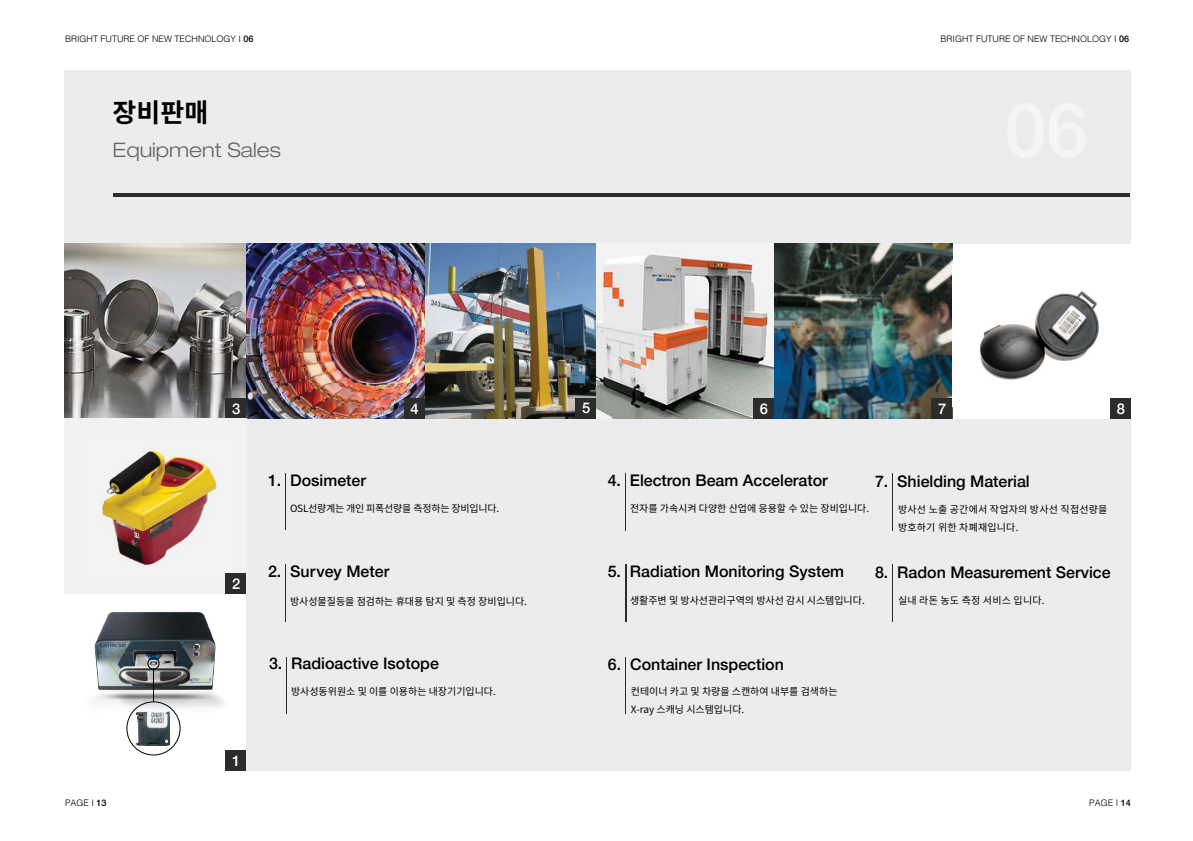
<style>
.page{position:relative;width:1193px;height:841px;background:#fff}
.page>*{position:absolute;margin:0;border:0;box-sizing:border-box;transform-origin:0 0}
.t1{font:700 26px "Noto Sans CJ Kkr";color:#000}
.t2{font:300 expanded 20px "Helvetica Neue LT Std";color:#666667}
.t3{font:500 16px "Helvetica Neue";color:#000}
.t4{font:500 14.8px "Helvetica Neue";color:#fff}
.t5{font:10px/17.9px "Noto Sans CJ Kkr";color:#000}
.t6{font:10px/17.9px "Noto Sans CJ Kkr";letter-spacing:.02em;color:#000}
.t7{font:10px "Noto Sans CJ Kkr";letter-spacing:-.02em;color:#000}
.t8{font:300 9px "Helvetica";color:#000}
.s1{font-family:"Helvetica Neue";font-weight:500}
</style>
<div class="page">
<div style="left:64px;top:70px;width:1067px;height:701px;background:#ececee"></div>
<div style="left:952px;top:244px;width:179px;height:175px;background:#fff"></div>
<hr style="left:285px;top:473px;width:1px;height:57px;background:#2c2c2c">
<hr style="left:285px;top:565px;width:1px;height:57px;background:#2c2c2c">
<hr style="left:286px;top:657px;width:1px;height:57px;background:#2c2c2c">
<hr style="left:625px;top:474px;width:1px;height:57px;background:#2c2c2c">
<hr style="left:625px;top:565px;width:1px;height:57px;background:#2c2c2c">
<hr style="left:625px;top:657px;width:1px;height:57px;background:#2c2c2c">
<hr style="left:892px;top:474px;width:1px;height:57px;background:#2c2c2c">
<hr style="left:892px;top:565px;width:1px;height:57px;background:#2c2c2c">
<img style="left:64px;top:244px;width:532px;height:175px">
<img style="left:596px;top:251px;width:178px;height:168px">
<div style="left:225px;top:398px;width:21px;height:21px;background:#2c2c2c"></div>
<div style="left:404px;top:398px;width:21px;height:21px;background:#2c2c2c"></div>
<div style="left:576px;top:398px;width:20px;height:21px;background:#2c2c2c"></div>
<div style="left:753px;top:398px;width:21px;height:21px;background:#2c2c2c"></div>
<img style="left:774px;top:244px;width:178px;height:175px">
<div style="left:64px;top:470px;width:182px;height:301px;background:#fff"></div>
<div style="left:225px;top:750px;width:21px;height:21px;background:#2c2c2c"></div>
<div style="left:64px;top:419px;width:183px;height:175px;background:#f3f2f2"></div>
<img style="left:101px;top:446px;width:116px;height:119px">
<div style="left:225px;top:573px;width:21px;height:21px;background:#2c2c2c"></div>
<img style="left:980px;top:291px;width:119px;height:89px">
<div style="left:1110px;top:398px;width:21px;height:21px;background:#2c2c2c"></div>
<div style="left:932px;top:398px;width:20px;height:21px;background:#2c2c2c"></div>
<hr style="left:113px;top:193px;width:1017px;height:4px;background:#2c2c2c">
<img style="left:134px;top:727px;width:38px;height:20px">
<img style="left:94px;top:612px;width:130px;height:115px">
<div style="left:126px;top:701px;width:55px;height:55px;border:1px solid #000;border-radius:50%"></div>
<div style="left:147px;top:657px;width:13px;height:13px;border:1px solid #000;border-radius:50%"></div>
<hr style="left:153px;top:669px;width:1px;height:33px;background:#000">
<p class="t8" style="left:65px;top:31px;width:190px">BRIGHT FUTURE OF NEW TECHNOLOGY I <span class="s1">06</span></p>
<p class="t8" style="left:941px;top:31px;width:190px">BRIGHT FUTURE OF NEW TECHNOLOGY I <span class="s1">06</span></p>
<h1 class="t1" style="left:113px;top:98px;width:97px">장비판매</h1>
<p class="t2" style="left:113px;top:138px;width:170px">Equipment Sales</p>
<p class="t4" style="left:232px;top:396px;width:10px">3</p>
<p class="t4" style="left:410px;top:396px;width:10px">4</p>
<p class="t4" style="left:582px;top:396px;width:10px">5</p>
<p class="t4" style="left:760px;top:397px;width:10px">6</p>
<p class="t4" style="left:938px;top:396px;width:10px">7</p>
<p class="t4" style="left:1117px;top:396px;width:10px">8</p>
<p class="t4" style="left:232px;top:571px;width:10px">2</p>
<p class="t4" style="left:232px;top:749px;width:10px">1</p>
<p class="t3" style="left:268px;top:467px;width:100px">1. Dosimeter</p>
<p class="t7" style="left:290px;top:502px;width:211px">OSL선량계는 개인 피폭선량을 측정하는 장비입니다.</p>
<p class="t3" style="left:268px;top:558px;width:123px">2. Survey Meter</p>
<p class="t5" style="left:290px;top:592px;width:239px">방사성물질등을 점검하는 휴대용 탐지 및 측정 장비입니다.</p>
<p class="t3" style="left:269px;top:650px;width:171px">3. Radioactive Isotope</p>
<p class="t5" style="left:291px;top:682px;width:206px">방사성동위원소 및 이를 이용하는 내장기기입니다.</p>
<p class="t3" style="left:608px;top:467px;width:222px">4. Electron Beam Accelerator</p>
<p class="t5" style="left:630px;top:499px;width:241px">전자를 가속시켜 다양한 산업에 응용할 수 있는 장비입니다.</p>
<p class="t3" style="left:875px;top:468px;width:156px">7. Shielding Material</p>
<p class="t6" style="left:898px;top:500px;width:211px">방사선 노출 공간에서 작업자의 방사선 직접선량을 방호하기 위한 차폐재입니다.</p>
<p class="t3" style="left:875px;top:559px;width:237px">8. Radon Measurement Service</p>
<p class="t6" style="left:898px;top:591px;width:148px">실내 라돈 농도 측정 서비스 입니다.</p>
<p class="t3" style="left:608px;top:558px;width:238px">5. Radiation Monitoring System</p>
<p class="t5" style="left:630px;top:591px;width:236px">생활주변 및 방사선관리구역의 방사선 감시 시스템입니다.</p>
<p class="t3" style="left:608px;top:651px;width:178px">6. Container Inspection</p>
<p class="t5" style="left:631px;top:682px;width:208px">컨테이너 카고 및 차량을 스캔하여 내부를 검색하는<br>X-ray 스캐닝 시스템입니다.</p>
<p class="t8" style="left:65px;top:795px;width:43px">PAGE I <span class="s1">13</span></p>
<p class="t8" style="left:1089px;top:795px;width:43px">PAGE I <span class="s1">14</span></p>
</div>
